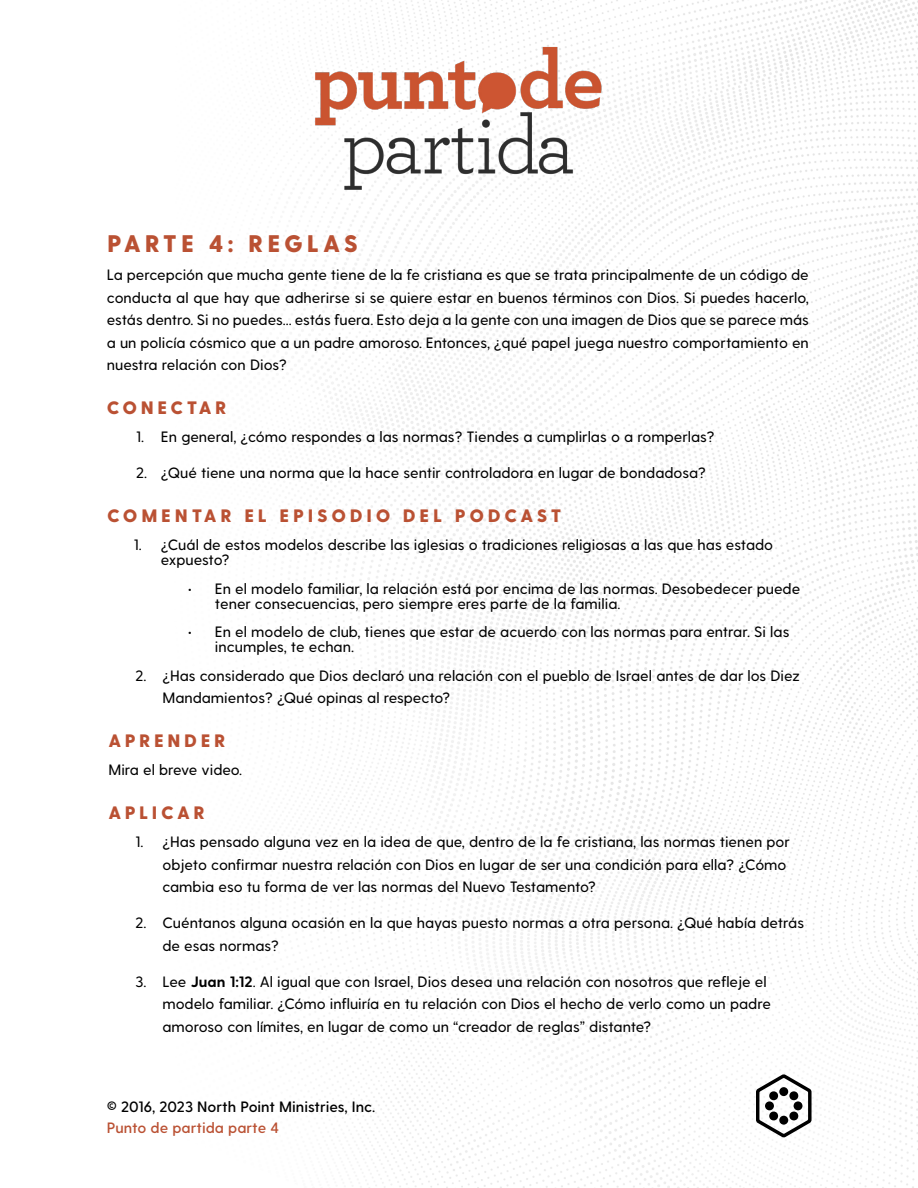
<style>
.page{position:relative;width:918px;height:1188px;background:#fff}
.page>*{position:absolute;margin:0;border:0;box-sizing:border-box;transform-origin:0 0}
.t1{font:800 24px "Greycliff CF";letter-spacing:.17em;color:#ba5133}
.Paragraph_Style{font:800 18px "Greycliff CF";letter-spacing:.2em;color:#ba5133}
.Paragraph_Style-2{font:500 15px/22.5px "Greycliff CF";color:#000}
.t2{font:600 15px "Greycliff CF";color:#000}
.t3{font:600 15px "Greycliff CF";color:#ba5133}
.s1{font-weight:700}
</style>
<div class="page">
<img style="left:307px;top:0;width:611px;height:1188px">
<svg style="left:756px;top:1074px;width:56px;height:63px"></svg>
<img style="left:313px;top:45px;width:292px;height:145px">
<p class="t1" style="left:107px;top:229px;width:252px">PARTE 4: REGLAS</p>
<p class="Paragraph_Style-2" style="left:107px;top:264px;width:704px;text-align:justify">La percepción que mucha gente tiene de la fe cristiana es que se trata principalmente de un código de conducta al que hay que adherirse si se quiere estar en buenos términos con Dios. Si puedes hacerlo, estás dentro. Si no puedes... estás fuera. Esto deja a la gente con una imagen de Dios que se parece más a un policía cósmico que a un padre amoroso. Entonces, ¿qué papel juega nuestro comportamiento en nuestra relación con Dios?</p>
<p class="Paragraph_Style" style="left:107px;top:397px;width:121px">CONECTAR</p>
<p class="Paragraph_Style-2" style="left:136px;top:426px;width:580px">1. En general, ¿cómo respondes a las normas? Tiendes a cumplirlas o a romperlas?</p>
<p class="Paragraph_Style-2" style="left:136px;top:462px;width:571px">2. ¿Qué tiene una norma que la hace sentir controladora en lugar de bondadosa?</p>
<p class="Paragraph_Style" style="left:107px;top:505px;width:456px">COMENTAR EL EPISODIO DEL PODCAST</p>
<p class="Paragraph_Style-2" style="left:161px;top:538px;width:614px;line-height:15px;text-indent:-27px">1. ¿Cuál de estos modelos describe las iglesias o tradiciones religiosas a las que has estado expuesto?</p>
<p class="Paragraph_Style-2" style="left:215px;top:582px;width:587px;line-height:15px;text-indent:-27px">• En el modelo familiar, la relación está por encima de las normas. Desobedecer puede tener consecuencias, pero siempre eres parte de la familia.</p>
<p class="Paragraph_Style-2" style="left:215px;top:625px;width:576px;line-height:15px;text-indent:-27px">• En el modelo de club, tienes que estar de acuerdo con las normas para entrar. Si las incumples, te echan.</p>
<p class="Paragraph_Style-2" style="left:162px;top:665px;width:639px;text-indent:-27px">2. ¿Has considerado que Dios declaró una relación con el pueblo de Israel antes de dar los Diez<br>Mandamientos? ¿Qué opinas al respecto?</p>
<p class="Paragraph_Style" style="left:108px;top:730px;width:119px">APRENDER</p>
<p class="Paragraph_Style-2" style="left:108px;top:759px;width:135px">Mira el breve video.</p>
<p class="Paragraph_Style" style="left:108px;top:802px;width:98px">APLICAR</p>
<p class="Paragraph_Style-2" style="left:162px;top:831px;width:629px;text-indent:-27px">1. ¿Has pensado alguna vez en la idea de que, dentro de la fe cristiana, las normas tienen por objeto confirmar nuestra relación con Dios en lugar de ser una condición para ella? ¿Cómo cambia eso tu forma de ver las normas del Nuevo Testamento?</p>
<p class="Paragraph_Style-2" style="left:162px;top:912px;width:643px;text-indent:-27px">2. Cuéntanos alguna ocasión en la que hayas puesto normas a otra persona. ¿Qué había detrás de esas normas?</p>
<p class="Paragraph_Style-2" style="left:162px;top:971px;width:610px;text-indent:-27px">3. Lee <span class="s1">Juan 1:12</span>. Al igual que con Israel, Dios desea una relación con nosotros que refleje el modelo familiar. ¿Cómo influiría en tu relación con Dios el hecho de verlo como un padre amoroso con límites, en lugar de como un “creador de reglas” distante?</p>
<p class="t2" style="left:107px;top:1098px;width:270px">© 2016, 2023 North Point Ministries, Inc.</p>
<p class="t3" style="left:107px;top:1119px;width:174px">Punto de partida parte 4</p>
</div>
